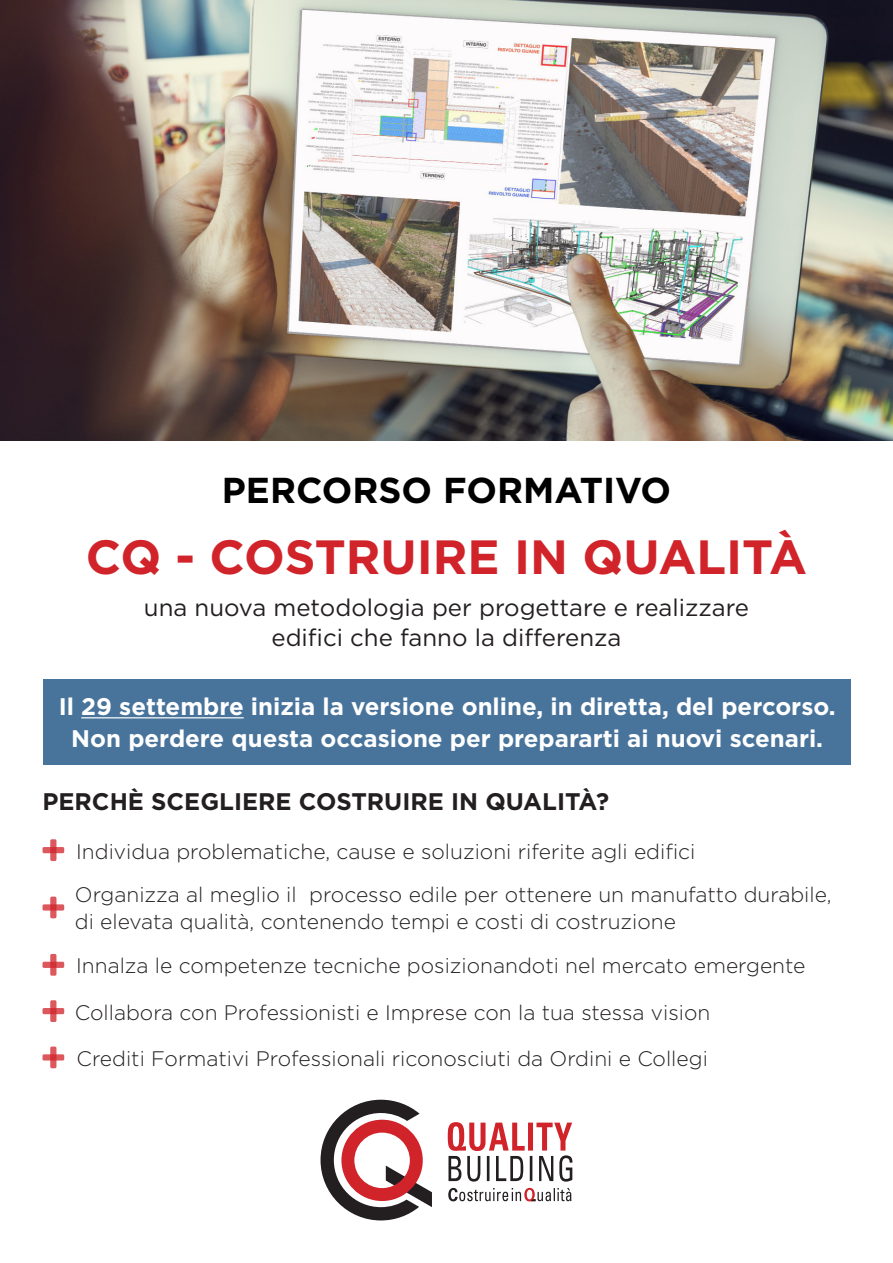
<style>
.page{position:relative;width:893px;height:1263px;background:#fff}
.page>*{position:absolute;margin:0;border:0;box-sizing:border-box;transform-origin:0 0}
.t1{font:700 48px "Gotham";color:#d1232a}
.t2{font:700 36px "Gotham";color:#000}
.t3{font:700 24px/31.5px "Gotham";color:#fff;text-align:center}
.t4{font:24px/30px "Gotham";color:#231f20;text-align:center}
.t5{font:700 24px "Gotham";color:#231f20}
.t6{font:300 21px/43.8px "Gotham";color:#231f20}
</style>
<div class="page">
<div style="left:43px;top:679px;width:807px;height:85px;background:#48749c"></div>
<img style="left:0;top:0;width:893px;height:441px">
<hr style="left:81px;top:717px;width:163px;height:1px;background:#fff">
<div style="left:50px;top:839px;width:6px;height:22px;background:#dc585d;border-radius:2px"></div>
<svg style="left:42px;top:847px;width:22px;height:6px"></svg>
<svg style="left:50px;top:896px;width:6px;height:22px"></svg>
<svg style="left:42px;top:904px;width:22px;height:6px"></svg>
<div style="left:50px;top:954px;width:6px;height:22px;background:#dc585d;border-radius:2px"></div>
<svg style="left:42px;top:962px;width:22px;height:6px"></svg>
<svg style="left:50px;top:1046px;width:6px;height:22px"></svg>
<svg style="left:42px;top:1054px;width:22px;height:6px"></svg>
<div style="left:50px;top:1000px;width:6px;height:22px;background:#dc585d;border-radius:2px"></div>
<svg style="left:42px;top:1008px;width:22px;height:6px"></svg>
<svg style="left:321px;top:1100px;width:111px;height:120px"></svg>
<svg style="left:448px;top:1122px;width:125px;height:59px"></svg>
<svg style="left:448px;top:1188px;width:123px;height:13px"></svg>
<h2 class="t2" style="left:222px;top:466px;width:451px">PERCORSO FORMATIVO</h2>
<h1 class="t1" style="left:86px;top:525px;width:722px">CQ - COSTRUIRE IN QUALITÀ</h1>
<p class="t4" style="left:144px;top:591px;width:607px">una nuova metodologia per progettare e realizzare edifici che fanno la differenza</p>
<p class="t3" style="left:59px;top:691px;width:778px">Il 29 settembre inizia la versione online, in diretta, del percorso.<br>Non perdere questa occasione per prepararti ai nuovi scenari.</p>
<p class="t5" style="left:43px;top:786px;width:568px">PERCHÈ SCEGLIERE COSTRUIRE IN QUALITÀ?</p>
<p class="t6" style="left:75px;top:829px;width:758px">Individua problematiche, cause e soluzioni riferite agli edifici<br>Organizza al meglio il processo edile per ottenere un manufatto durabile,</p>
<p class="t6" style="left:75px;top:899px;width:732px">di elevata qualità, contenendo tempi e costi di costruzione<br>Innalza le competenze tecniche posizionandoti nel mercato emergente</p>
<p class="t6" style="left:75px;top:990px;width:637px">Collabora con Professionisti e Imprese con la tua stessa vision</p>
<p class="t6" style="left:77px;top:1036px;width:633px">Crediti Formativi Professionali riconosciuti da Ordini e Collegi</p>
</div>
